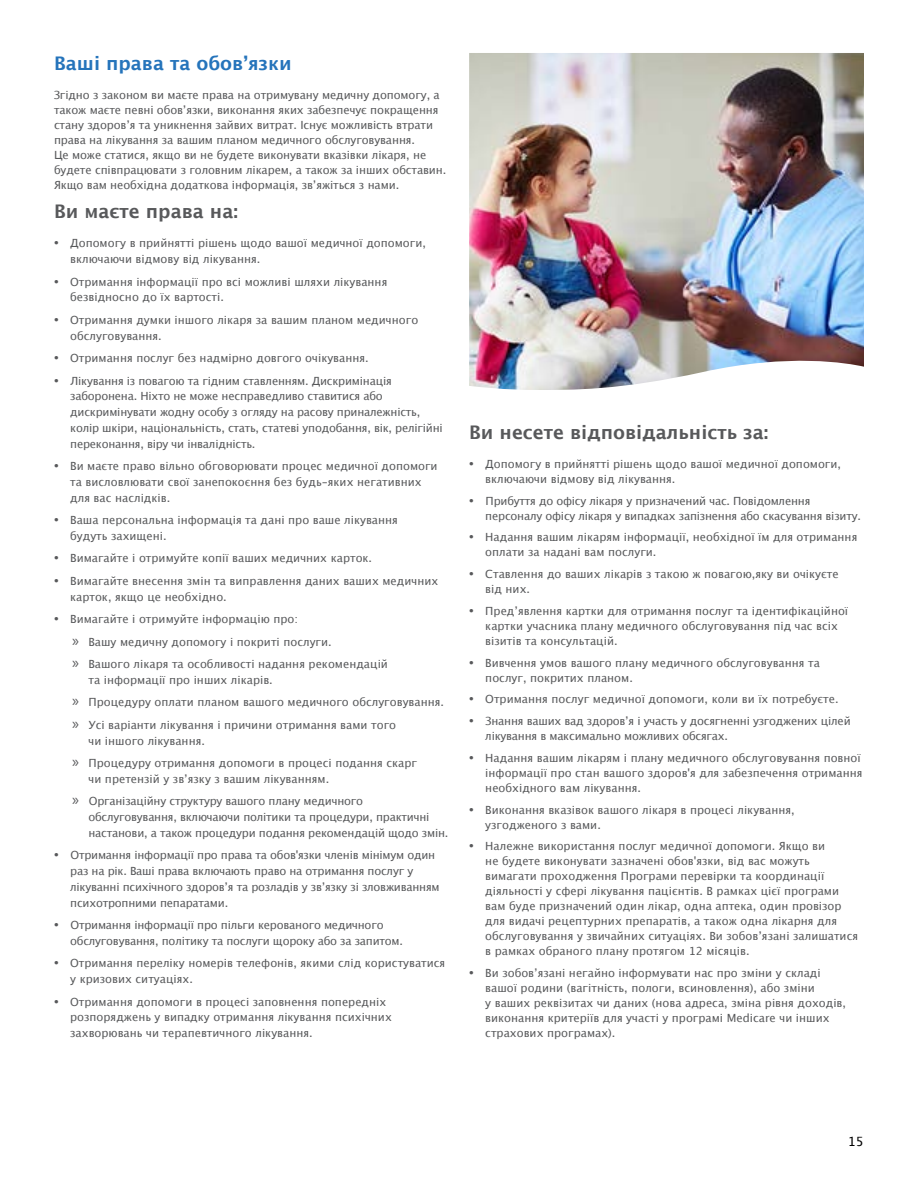
<style>
.page{position:relative;width:918px;height:1188px;background:#fff}
.page>*{position:absolute;margin:0;border:0;box-sizing:border-box;transform-origin:0 0}
.t1{font:700 18.75px "Lucida Grande";color:#58595b}
.t2{font:700 18.75px "Lucida Grande";color:#2574bb}
.t3{font:12.75px "Lucida Grande";color:#000}
.t4{font:11.25px/15px "Lucida Grande";color:#58595b}
.t5{font:11.25px/15.8px "Lucida Grande";letter-spacing:-.02em;color:#58595b}
.s1{font-family:"Myriad Pro";font-size:16.5px}
</style>
<div class="page">
<img style="left:469px;top:53px;width:395px;height:337px">
<h1 class="t2" style="left:54px;top:51px;width:239px">Ваші права та обов’язки</h1>
<p class="t4" style="left:54px;top:88px;width:394px">Згідно з законом ви маєте права на отримувану медичну допомогу, а також маєте певні обов’язки, виконання яких забезпечує покращення стану здоров’я та уникнення зайвих витрат. Існує можливість втрати права на лікування за вашим планом медичного обслуговування.<br>Це може статися, якщо ви не будете виконувати вказівки лікаря, не будете співпрацювати з головним лікарем, а також за інших обставин.<br>Якщо вам необхідна додаткова інформація, зв’яжіться з нами.</p>
<h1 class="t1" style="left:54px;top:199px;width:185px">Ви маєте права на:</h1>
<p class="t4" style="left:70px;top:236px;width:357px;line-height:15.8px;text-indent:-16px"><span class="s1">•</span> Допомогу в прийнятті рішень щодо вашої медичної допомоги, включаючи відмову від лікування.</p>
<p class="t4" style="left:70px;top:274px;width:319px;line-height:15.8px;text-indent:-16px"><span class="s1">•</span> Отримання інформації про всі можливі шляхи лікування безвідносно до їх вартості.</p>
<p class="t4" style="left:70px;top:312px;width:350px;line-height:15.8px;text-indent:-16px"><span class="s1">•</span> Отримання думки іншого лікаря за вашим планом медичного обслуговування.</p>
<p class="t4" style="left:54px;top:351px;width:316px"><span class="s1">•</span> Отримання послуг без надмірно довгого очікування.</p>
<p class="t5" style="left:70px;top:373px;width:374px;text-indent:-16px"><span class="s1">•</span> Лікування із повагою та гідним ставленням. Дискримінація заборонена. Ніхто не може несправедливо ставитися або дискримінувати жодну особу з огляду на расову приналежність, колір шкіри, національність, стать, статеві уподобання, вік, релігійні переконання, віру чи інвалідність.</p>
<p class="t4" style="left:70px;top:459px;width:369px;line-height:15.8px;text-indent:-16px"><span class="s1">•</span> Ви маєте право вільно обговорювати процес медичної допомоги та висловлювати свої занепокоєння без будь-яких негативних для вас наслідків.</p>
<p class="t4" style="left:70px;top:513px;width:329px;line-height:15.8px;text-indent:-16px"><span class="s1">•</span> Ваша персональна інформація та дані про ваше лікування будуть захищені.</p>
<p class="t4" style="left:54px;top:551px;width:320px"><span class="s1">•</span> Вимагайте і отримуйте копії ваших медичних карток.</p>
<p class="t4" style="left:70px;top:573px;width:370px;line-height:15.8px;text-indent:-16px"><span class="s1">•</span> Вимагайте внесення змін та виправлення даних ваших медичних карток, якщо це необхідно.</p>
<p class="t4" style="left:72px;top:608px;width:317px;line-height:22.5px;text-indent:-18px"><span class="s1">•</span> Вимагайте і отримуйте інформацію про:<br><span class="s1">»</span> Вашу медичну допомогу і покриті послуги.<br><span class="s1">»</span> Вашого лікаря та особливості надання рекомендацій</p>
<p class="t4" style="left:72px;top:669px;width:374px;line-height:22.5px;text-indent:16px">та інформації про інших лікарів.<br><span class="s1">»</span> Процедуру оплати планом вашого медичного обслуговування. <span class="s1">»</span> Усі варіанти лікування і причини отримання вами того</p>
<p class="t4" style="left:72px;top:730px;width:347px;line-height:22.5px;text-indent:16px">чи іншого лікування.<br><span class="s1">»</span> Процедуру отримання допомоги в процесі подання скарг</p>
<p class="t5" style="left:72px;top:768px;width:293px;line-height:22.5px;text-indent:16px">чи претензій у зв’язку з вашим лікуванням.<br><span class="s1">»</span> Організаційну структуру вашого плану медичного</p>
<p class="t5" style="left:89px;top:810px;width:362px">обслуговування, включаючи політики та процедури, практичні настанови, а також процедури подання рекомендацій щодо змін.</p>
<p class="t5" style="left:70px;top:848px;width:371px;text-indent:-16px"><span class="s1">•</span> Отримання інформації про права та обов'язки членів мінімум один раз на рік. Ваші права включають право на отримання послуг у лікуванні психічного здоров’я та розладів у зв’язку зі зловживанням психотропними пепаратами.</p>
<p class="t5" style="left:70px;top:918px;width:334px;text-indent:-16px"><span class="s1">•</span> Отримання інформації про пільги керованого медичного обслуговування, політику та послуги щороку або за запитом.</p>
<p class="t4" style="left:70px;top:956px;width:377px;line-height:15.8px;text-indent:-16px"><span class="s1">•</span> Отримання переліку номерів телефонів, якими слід користуватися у кризових ситуаціях.</p>
<p class="t4" style="left:70px;top:994px;width:323px;line-height:15.8px;text-indent:-16px"><span class="s1">•</span> Отримання допомоги в процесі заповнення попередніх розпоряджень у випадку отримання лікування психічних захворювань чи терапевтичного лікування.</p>
<h1 class="t1" style="left:469px;top:420px;width:301px">Ви несете відповідальність за:</h1>
<p class="t4" style="left:485px;top:457px;width:357px;text-indent:-16px"><span class="s1">•</span> Допомогу в прийнятті рішень щодо вашої медичної допомоги, включаючи відмову від лікування.</p>
<p class="t5" style="left:485px;top:494px;width:377px;line-height:15px;text-indent:-16px"><span class="s1">•</span> Прибуття до офісу лікаря у призначений час. Повідомлення персоналу офісу лікаря у випадках запізнення або скасування візиту.</p>
<p class="t4" style="left:485px;top:530px;width:374px;text-indent:-16px"><span class="s1">•</span> Надання вашим лікарям інформації, необхідної їм для отримання оплати за надані вам послуги.</p>
<p class="t4" style="left:485px;top:567px;width:355px;text-indent:-16px"><span class="s1">•</span> Ставлення до ваших лікарів з такою ж повагою,яку ви очікуєте від них.</p>
<p class="t4" style="left:485px;top:604px;width:364px;text-indent:-16px"><span class="s1">•</span> Пред’явлення картки для отримання послуг та ідентифікаційної картки учасника плану медичного обслуговування під час всіх візитів та консультацій.</p>
<p class="t4" style="left:485px;top:656px;width:336px;text-indent:-16px"><span class="s1">•</span> Вивчення умов вашого плану медичного обслуговування та послуг, покритих планом.</p>
<p class="t4" style="left:469px;top:692px;width:371px"><span class="s1">•</span> Отримання послуг медичної допомоги, коли ви їх потребуєте.</p>
<p class="t5" style="left:485px;top:714px;width:367px;line-height:15px;text-indent:-16px"><span class="s1">•</span> Знання ваших вад здоров’я і участь у досягненні узгоджених цілей лікування в максимально можливих обсягах.</p>
<p class="t4" style="left:485px;top:751px;width:379px;text-indent:-16px"><span class="s1">•</span> Надання вашим лікарям і плану медичного обслуговування повної інформації про стан вашого здоров'я для забезпечення отримання необхідного вам лікування.</p>
<p class="t4" style="left:485px;top:803px;width:311px;text-indent:-16px"><span class="s1">•</span> Виконання вказівок вашого лікаря в процесі лікування, узгодженого з вами.</p>
<p class="t4" style="left:485px;top:839px;width:374px;text-indent:-16px"><span class="s1">•</span> Належне використання послуг медичної допомоги. Якщо ви<br>не будете виконувати зазначені обов'язки, від вас можуть вимагати проходження Програми перевірки та координації діяльності у сфері лікування пацієнтів. В рамках цієї програми вам буде призначений один лікар, одна аптека, один провізор для видачі рецептурних препаратів, а також одна лікарня для обслуговування у звичайних ситуаціях. Ви зобов’язані залишатися в рамках обраного плану протягом 12 місяців.</p>
<p class="t4" style="left:485px;top:966px;width:362px;text-indent:-16px"><span class="s1">•</span> Ви зобов’язані негайно інформувати нас про зміни у складі вашої родини (вагітність, пологи, всиновлення), або зміни<br>у ваших реквізитах чи даних (нова адреса, зміна рівня доходів, виконання критеріїв для участі у програмі Medicare чи інших страхових програмах).</p>
<p class="t3" style="left:848px;top:1133px;width:18px">15</p>
</div>
